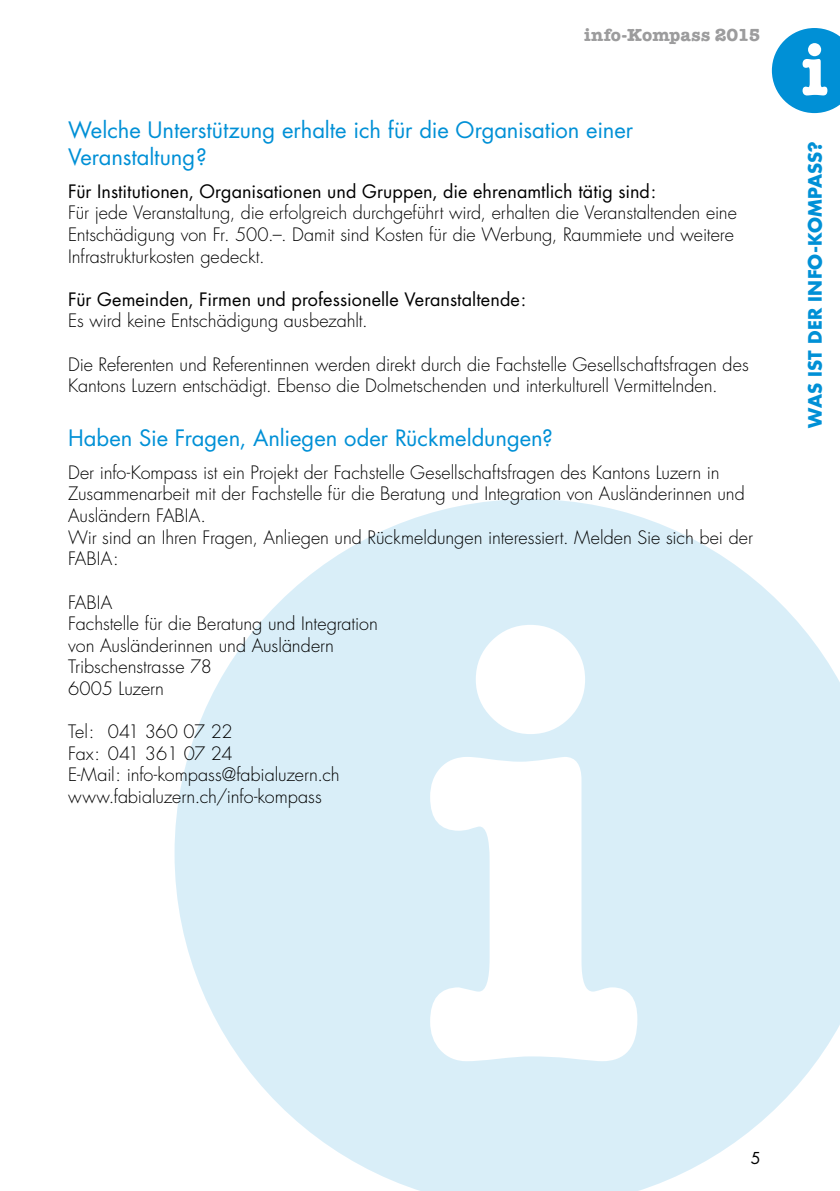
<style>
.page{position:relative;width:840px;height:1191px;background:#fff}
.page>*{position:absolute;margin:0;border:0;box-sizing:border-box;transform-origin:0 0}
.t1{font:22px/26.4px "Futura Luzern";color:#0090d6}
.t2{font:300 18px/21.6px "Futura Luzern";letter-spacing:-.005em;color:#000}
.t3{font:18px "Futura Luzern";letter-spacing:.005em;color:#000}
.t4{font:700 18px "Futura Luzern";letter-spacing:.005em;color:#0090d6}
.t5{font:700 18px "American Typewriter";letter-spacing:.005em;color:#9c9c9d}
.t6{font:16px "Futura Luzern";color:#000}
</style>
<div class="page">
<svg style="left:771px;top:28px;width:68px;height:85px"></svg>
<svg style="left:174px;top:499px;width:665px;height:692px;fill:#d9eef8"></svg>
<svg style="left:430px;top:625px;width:207px;height:436px"></svg>
<p class="t5" style="left:583px;top:19px;width:178px">info-Kompass 2015</p>
<p class="t1" style="left:68px;top:117px;width:566px">Welche Unterstützung erhalte ich für die Organisation einer<br>Veranstaltung?</p>
<p class="t3" style="left:68px;top:180px;width:589px">Für Institutionen, Organisationen und Gruppen, die ehrenamtlich tätig sind:</p>
<p class="t2" style="left:68px;top:202px;width:670px">Für jede Veranstaltung, die erfolgreich durchgeführt wird, erhalten die Veranstaltenden eine<br>Entschädigung von Fr. 500.–. Damit sind Kosten für die Werbung, Raummiete und weitere<br>Infrastrukturkosten gedeckt.</p>
<p class="t3" style="left:68px;top:288px;width:459px">Für Gemeinden, Firmen und professionelle Veranstaltende:</p>
<p class="t2" style="left:68px;top:310px;width:301px">Es wird keine Entschädigung ausbezahlt.</p>
<p class="t2" style="left:68px;top:354px;width:681px">Die Referenten und Referentinnen werden direkt durch die Fachstelle Gesellschaftsfragen des<br>Kantons Luzern entschädigt. Ebenso die Dolmetschenden und interkulturell Vermittelnden.</p>
<p class="t1" style="left:68px;top:425px;width:486px">Haben Sie Fragen, Anliegen oder Rückmeldungen?</p>
<p class="t2" style="left:68px;top:462px;width:686px">Der info-Kompass ist ein Projekt der Fachstelle Gesellschaftsfragen des Kantons Luzern in Zusammenarbeit mit der Fachstelle für die Beratung und Integration von Ausländerinnen und Ausländern FABIA.<br>Wir sind an Ihren Fragen, Anliegen und Rückmeldungen interessiert. Melden Sie sich bei der FABIA:</p>
<p class="t2" style="left:68px;top:591px;width:311px">FABIA<br>Fachstelle für die Beratung und Integration von Ausländerinnen und Ausländern<br>Tribschenstrasse 78<br>6005 Luzern</p>
<p class="t2" style="left:68px;top:721px;width:273px">Tel: 041 360 07 22<br>Fax: 041 361 07 24<br>E-Mail: info-kompass@fabialuzern.ch www.fabialuzern.ch/info-kompass</p>
<p class="t4" style="left:802px;top:427px;width:288px;rotate:-90deg">WAS IST DER INFO-KOMPASS?</p>
<p class="t6" style="left:750px;top:1147px;width:11px">5</p>
</div>
